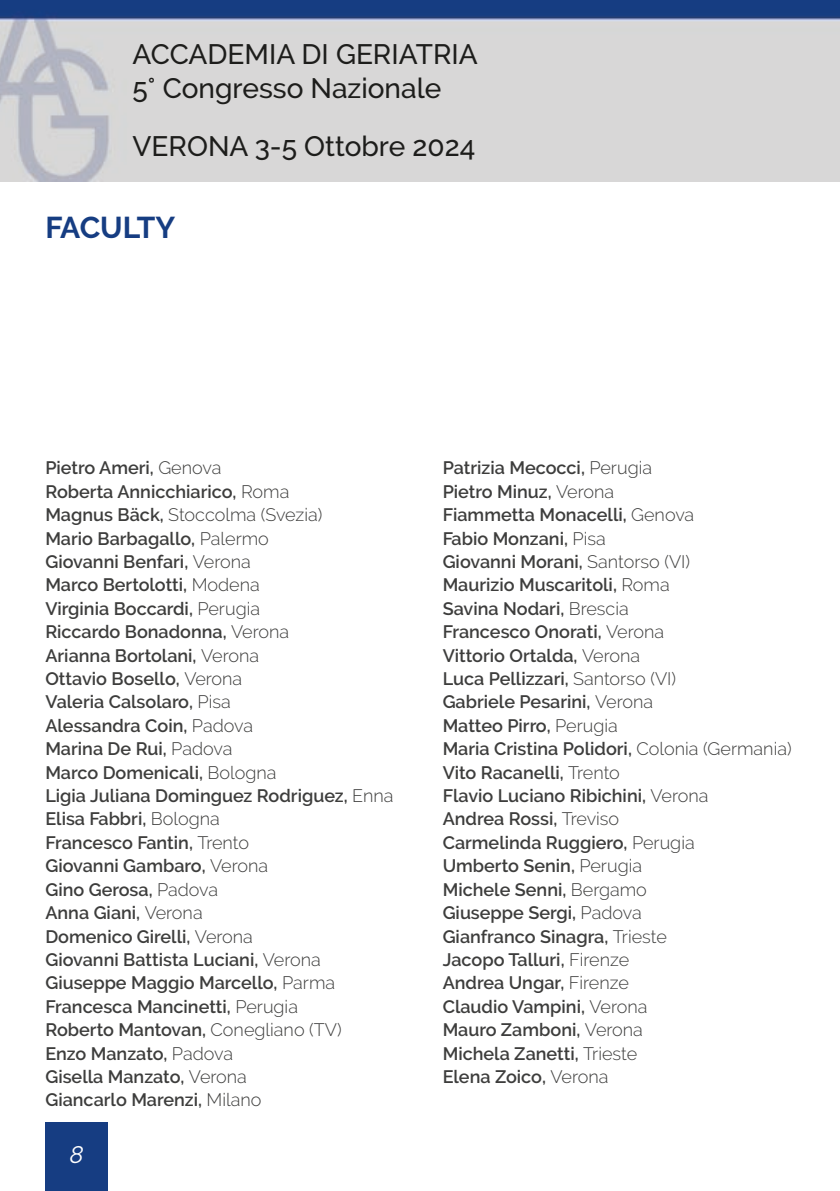
<style>
.page{position:relative;width:840px;height:1191px;background:#fff}
.page>*{position:absolute;margin:0;border:0;box-sizing:border-box;transform-origin:0 0}
.t1{font:700 30px "Raleway";letter-spacing:-.015em;color:#163d82}
.t2{font:500 28px/33.6px "Raleway";color:#1d1d1b}
.t3{font:italic 24px "Raleway";color:#fff}
.t4{font:600 18px/23.4px "Raleway";color:#3d3d3c}
.s1{font-weight:300}
</style>
<div class="page">
<div style="left:45px;top:1123px;width:63px;height:68px;background:#163d82"></div>
<img style="left:0;top:0;width:839px;height:181px">
<h2 class="t2" style="left:132px;top:38px;width:346px">ACCADEMIA DI GERIATRIA<br>5° Congresso Nazionale</h2>
<h2 class="t2" style="left:132px;top:129px;width:344px">VERONA 3-5 Ottobre 2024</h2>
<h1 class="t1" style="left:45px;top:210px;width:131px">FACULTY</h1>
<p class="t4" style="left:45px;top:456px;width:349px">Pietro Ameri, <span class="s1">Genova<br></span>Roberta Annicchiarico, <span class="s1">Roma<br></span>Magnus Bäck, <span class="s1">Stoccolma (Svezia)<br></span>Mario Barbagallo, <span class="s1">Palermo<br></span>Giovanni Benfari, <span class="s1">Verona<br></span>Marco Bertolotti, <span class="s1">Modena<br></span>Virginia Boccardi, <span class="s1">Perugia<br></span>Riccardo Bonadonna, <span class="s1">Verona<br></span>Arianna Bortolani, <span class="s1">Verona<br></span>Ottavio Bosello, <span class="s1">Verona<br></span>Valeria Calsolaro, <span class="s1">Pisa<br></span>Alessandra Coin, <span class="s1">Padova<br></span>Marina De Rui, <span class="s1">Padova<br></span>Marco Domenicali, <span class="s1">Bologna<br></span>Ligia Juliana Dominguez Rodriguez, <span class="s1">Enna<br></span>Elisa Fabbri, <span class="s1">Bologna<br></span>Francesco Fantin, <span class="s1">Trento<br></span>Giovanni Gambaro, <span class="s1">Verona<br></span>Gino Gerosa, <span class="s1">Padova<br></span>Anna Giani, <span class="s1">Verona<br></span>Domenico Girelli, <span class="s1">Verona<br></span>Giovanni Battista Luciani, <span class="s1">Verona<br></span>Giuseppe Maggio Marcello, <span class="s1">Parma<br></span>Francesca Mancinetti, <span class="s1">Perugia<br></span>Roberto Mantovan, <span class="s1">Conegliano (TV)<br></span>Enzo Manzato, <span class="s1">Padova<br></span>Gisella Manzato, <span class="s1">Verona<br></span>Giancarlo Marenzi, <span class="s1">Milano</span></p>
<h3 class="t3" style="left:70px;top:1140px;width:15px">8</h3>
<p class="t4" style="left:442px;top:456px;width:350px">Patrizia Mecocci, <span class="s1">Perugia<br></span>Pietro Minuz, <span class="s1">Verona<br></span>Fiammetta Monacelli, <span class="s1">Genova<br></span>Fabio Monzani, <span class="s1">Pisa<br></span>Giovanni Morani, <span class="s1">Santorso (VI)<br></span>Maurizio Muscaritoli, <span class="s1">Roma<br></span>Savina Nodari, <span class="s1">Brescia<br></span>Francesco Onorati, <span class="s1">Verona<br></span>Vittorio Ortalda, <span class="s1">Verona<br></span>Luca Pellizzari, <span class="s1">Santorso (VI)<br></span>Gabriele Pesarini, <span class="s1">Verona<br></span>Matteo Pirro, <span class="s1">Perugia<br></span>Maria Cristina Polidori, <span class="s1">Colonia (Germania)<br></span>Vito Racanelli, <span class="s1">Trento<br></span>Flavio Luciano Ribichini, <span class="s1">Verona<br></span>Andrea Rossi, <span class="s1">Treviso<br></span>Carmelinda Ruggiero, <span class="s1">Perugia<br></span>Umberto Senin, <span class="s1">Perugia<br></span>Michele Senni, <span class="s1">Bergamo<br></span>Giuseppe Sergi, <span class="s1">Padova<br></span>Gianfranco Sinagra, <span class="s1">Trieste<br></span>Jacopo Talluri, <span class="s1">Firenze<br></span>Andrea Ungar, <span class="s1">Firenze<br></span>Claudio Vampini, <span class="s1">Verona<br></span>Mauro Zamboni, <span class="s1">Verona<br></span>Michela Zanetti, <span class="s1">Trieste<br></span>Elena Zoico, <span class="s1">Verona</span></p>
</div>
